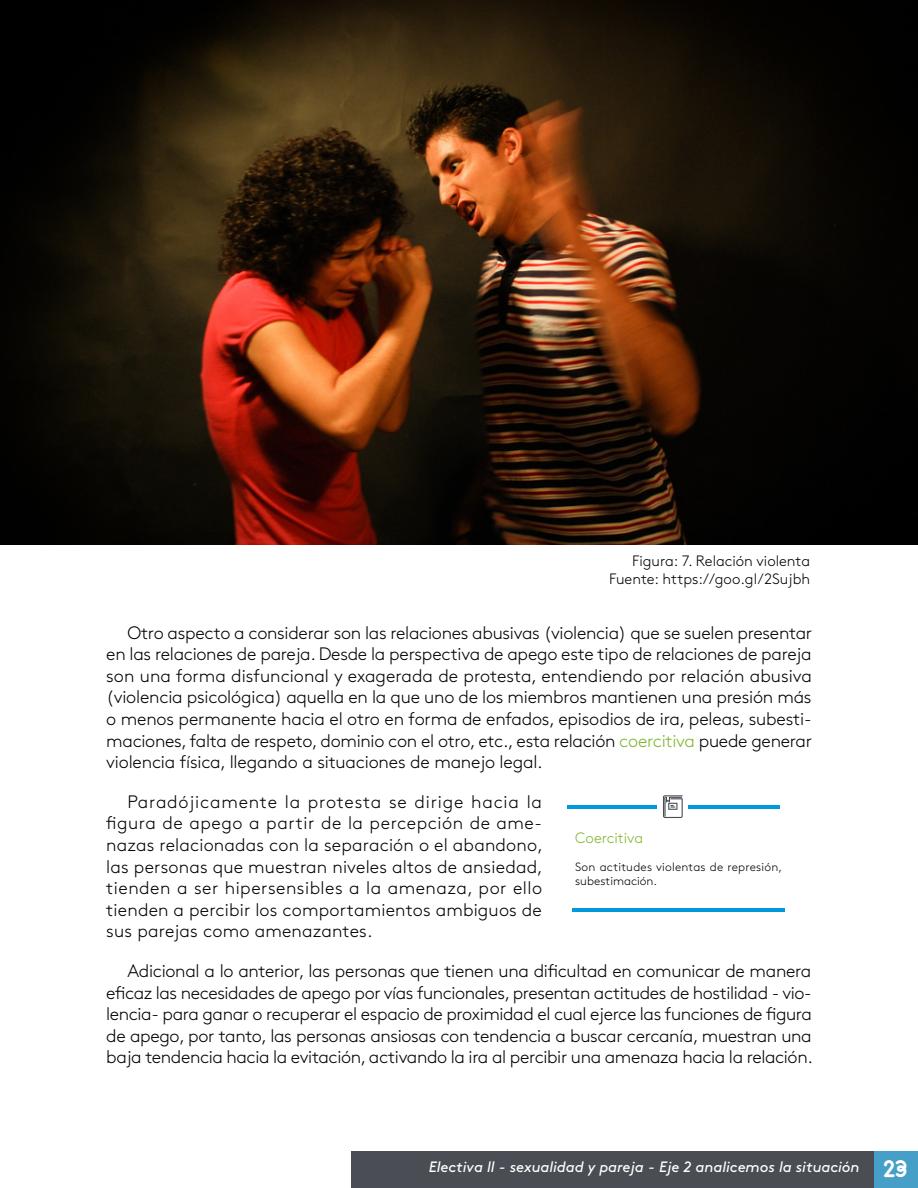
<style>
.page{position:relative;width:918px;height:1188px;background:#fff}
.page>*{position:absolute;margin:0;border:0;box-sizing:border-box;transform-origin:0 0}
.t1{font:300 18px/21.6px "Brown Std";letter-spacing:-.01em;color:#000;text-align:justify}
.t2{font:italic 15px "Brown Std";letter-spacing:-.005em;color:#fff}
.t3{font:300 15px/18px "Brown Std";color:#000;text-align:right}
.t4{font:300 15px "Brown Std";color:#7eb62d}
.t5{font:300 12px/14.4px "Brown Std";letter-spacing:.02em;color:#000}
.s1{color:#7eb62d}
.s2{font-family:"Areandina Voz";font-style:normal;font-size:24px}
</style>
<div class="page">
<div style="left:873px;top:1151px;width:45px;height:37px;background:#469fc7"></div>
<div style="left:351px;top:1151px;width:522px;height:37px;background:#4a4d54"></div>
<hr style="left:567px;top:805px;width:213px;height:4px;background:#0099de">
<div style="left:658px;top:792px;width:30px;height:30px;background:#fff"></div>
<hr style="left:572px;top:908px;width:213px;height:4px;background:#0099de">
<svg style="left:663px;top:795px;width:20px;height:23px"></svg>
<img style="left:0;top:0;width:918px;height:545px">
<p class="t3" style="left:609px;top:552px;width:202px">Figura: 7. Relación violenta<br>Fuente: https://goo.gl/2Sujbh</p>
<p class="t1" style="left:106px;top:622px;width:707px;text-indent:21px">Otro aspecto a considerar son las relaciones abusivas (violencia) que se suelen presentar en las relaciones de pareja. Desde la perspectiva de apego este tipo de relaciones de pareja son una forma disfuncional y exagerada de protesta, entendiendo por relación abusiva (violencia psicológica) aquella en la que uno de los miembros mantienen una presión más o menos permanente hacia el otro en forma de enfados, episodios de ira, peleas, subesti&shy;maciones, falta de respeto, dominio con el otro, etc. , esta relación <span class="s1">coercitiva</span> puede generar violencia física, llegando a situaciones de manejo legal.</p>
<p class="t1" style="left:106px;top:791px;width:438px;text-indent:21px">Paradójicamente la protesta se dirige hacia la figura de apego a partir de la percepción de ame&shy;nazas relacionadas con la separación o el abandono, las personas que muestran niveles altos de ansiedad, tienden a ser hipersensibles a la amenaza, por ello tienden a percibir los comportamientos ambiguos de sus parejas como amenazantes.</p>
<p class="t1" style="left:106px;top:960px;width:707px;text-indent:21px">Adicional a lo anterior, las personas que tienen una dificultad en comunicar de manera eficaz las necesidades de apego por vías funcionales, presentan actitudes de hostilidad - vio&shy;lencia- para ganar o recuperar el espacio de proximidad el cual ejerce las funciones de figura de apego, por tanto, las personas ansiosas con tendencia a buscar cercanía, muestran una baja tendencia hacia la evitación, activando la ira al percibir una amenaza hacia la relación.</p>
<p class="t4" style="left:575px;top:829px;width:69px">Coercitiva</p>
<p class="t5" style="left:575px;top:860px;width:208px">Son actitudes violentas de represión, subestimación.</p>
<p class="t2" style="left:429px;top:1158px;width:480px">Electiva ll - sexualidad y pareja - Eje 2 analicemos la situación <span class="s2">23</span></p>
</div>
